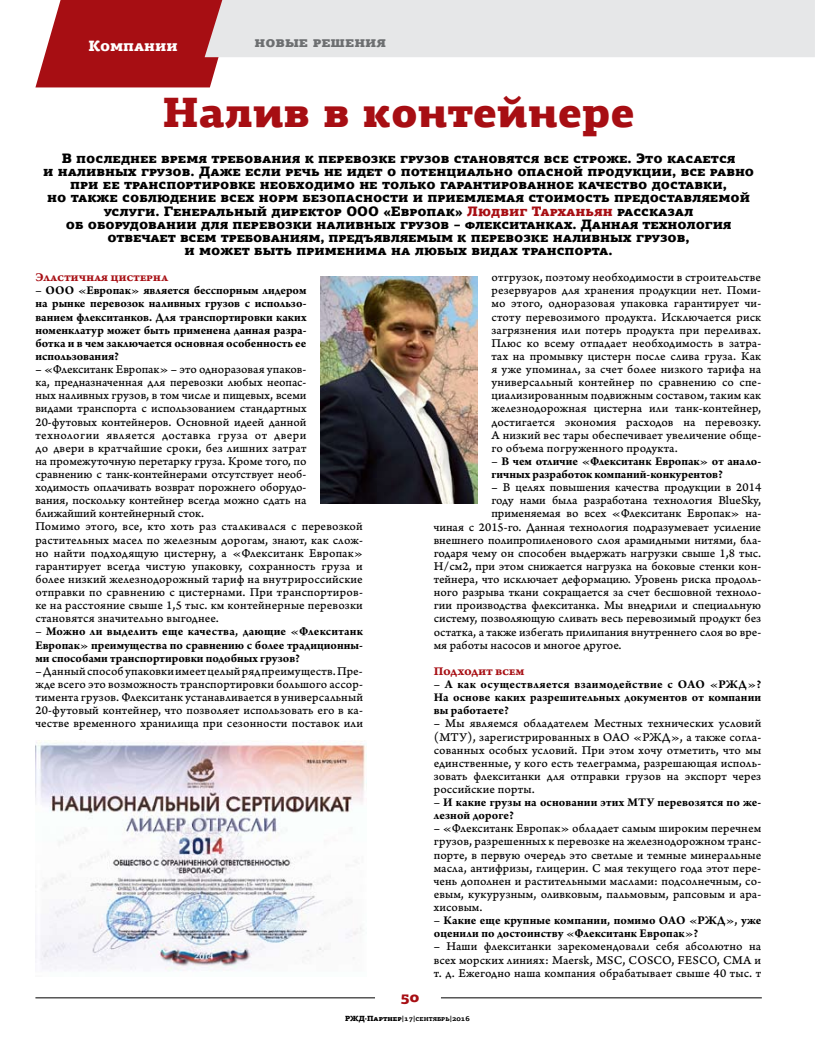
<style>
.page{position:relative;width:815px;height:1046px;background:#fff}
.page>*{position:absolute;margin:0;border:0;box-sizing:border-box;transform-origin:0 0}
.t1{font:900 42.5px "PF Agora Slab Pro";color:#a70e13}
.t2{font:900 15px "PF Agora Slab Pro";color:#6d6f71}
.t3{font:900 15px "PF Agora Slab Pro";color:#fff}
.t4{font:900 15px "PF Agora Slab Pro";color:#a70e13}
.t5{font:900 13.75px/13.1px "PF Agora Slab Pro";color:#000;text-align:center}
.t6{font:12.5px/13.1px "Arno Pro Caption";color:#000;text-align:justify}
.t7{font:700 12.5px/13.1px "Arno Pro";letter-spacing:.005em;color:#000;text-align:justify}
.t8{font:12.5px "Arno Pro Bold Caption";letter-spacing:-.02em;color:#a70e13}
.t9{font:700 7.5px "PF Agora Slab Pro";color:#000}
.s1{color:#a70e13}
.s2{font-weight:900}
</style>
<div class="page">
<hr style="left:35px;top:997px;width:340px;height:1px;background:#000">
<hr style="left:441px;top:997px;width:321px;height:1px;background:#000">
<svg style="left:35px;top:0;width:184px;height:87px;background:#af2429"></svg>
<div style="left:188px;top:0;width:627px;height:57px;background:#e6e7e8"></div>
<img style="left:321px;top:276px;width:156px;height:227px">
<img style="left:35px;top:740px;width:332px;height:231px">
<p class="t3" style="left:88px;top:36px;width:91px">Компании</p>
<p class="t2" style="left:255px;top:32px;width:133px">новые решения</p>
<h1 class="t1" style="left:163px;top:85px;width:474px">Налив в контейнере</h1>
<p class="t5" style="left:43px;top:152px;width:713px">В последнее время требования к перевозке грузов становятся все строже. Это касается<br>и наливных грузов. Даже если речь не идет о потенциально опасной продукции, все равно при ее транспортировке необходимо не только гарантированное качество доставки,<br>но также соблюдение всех норм безопасности и приемлемая стоимость предоставляемой услуги. Генеральный директор ООО «Европак» <span class="s1">Людвиг Тарханьян</span> рассказал<br>об оборудовании для перевозки наливных грузов – флекситанках. Данная технология отвечает всем требованиям, предъявляемым к перевозке наливных грузов,<br>и может быть применима на любых видах транспорта.</p>
<p class="t8" style="left:35px;top:270px;width:133px">Эластичная цистерна</p>
<p class="t7" style="left:35px;top:284px;width:273px">– ООО «Европак» является бесспорным лидером на рынке перевозок наливных грузов с использо&shy;ванием флекситанков. Для транспортировки каких номенклатур может быть применена данная разра&shy;ботка и в чем заключается основная особенность ее использования?</p>
<p class="t6" style="left:35px;top:363px;width:329px;text-align:left">– «Флекситанк Европак» – это одноразовая упаков-<br>ка, предназначенная для перевозки любых неопас-<br>ных наливных грузов, в том числе и пищевых, всеми<br>видами транспорта с использованием стандартных 20-футовых контейнеров. Основной идеей данной технологии является доставка груза от двери<br>до двери в кратчайшие сроки, без лишних затрат<br>на промежуточную перетарку груза. Кроме того, по сравнению с танк-контейнерами отсутствует необ&shy;ходимость оплачивать возврат порожнего оборудо-<br>вания, поскольку контейнер всегда можно сдать на ближайший контейнерный сток.<br>Помимо этого, все, кто хоть раз сталкивался с перевозкой растительных масел по железным дорогам, знают, как слож&shy;но найти подходящую цистерну, а «Флекситанк Европак» гарантирует всегда чистую упаковку, сохранность груза и более низкий железнодорожный тариф на внутрироссийские отправки по сравнению с цистернами. При транспортиров&shy;ке на расстояние свыше 1,5 тыс. км контейнерные перевозки становятся значительно выгоднее.</p>
<p class="t7" style="left:35px;top:625px;width:329px">– Можно ли выделить еще качества, дающие «Флекситанк Европак» преимущества по сравнению с более традиционны&shy;ми способами транспортировки подобных грузов?</p>
<p class="t6" style="left:35px;top:665px;width:329px">– Данный способ упаковки имеет целый ряд преимуществ. Пре&shy;жде всего это возможность транспортировки большого ассор&shy;тимента грузов. Флекситанк устанавливается в универсальный 20-футовый контейнер, что позволяет использовать его в ка&shy;честве временного хранилища при сезонности поставок или</p>
<p class="t6" style="left:491px;top:271px;width:271px">отгрузок, поэтому необходимости в строительстве резервуаров для хранения продукции нет. Поми&shy;мо этого, одноразовая упаковка гарантирует чи&shy;стоту перевозимого продукта. Исключается риск загрязнения или потерь продукта при переливах.<br>Плюс ко всему отпадает необходимость в затра&shy;тах на промывку цистерн после слива груза. Как я уже упоминал, за счет более низкого тарифа на универсальный контейнер по сравнению со спе&shy;циализированным подвижным составом, таким как железнодорожная цистерна или танк-контейнер, достигается экономия расходов на перевозку.<br>А низкий вес тары обеспечивает увеличение обще&shy;го объема погруженного продукта.</p>
<p class="t7" style="left:491px;top:455px;width:271px">– В чем отличие «Флекситанк Европак» от анало&shy;гичных разработок компаний-конкурентов?</p>
<p class="t6" style="left:491px;top:481px;width:271px">– В целях повышения качества продукции в 2014</p>
<p class="t6" style="left:491px;top:494px;width:271px">году нами была разработана технология BlueSky,</p>
<p class="t6" style="left:491px;top:507px;width:271px">применяемая во всех «Флекситанк Европак» на-</p>
<p class="t6" style="left:434px;top:520px;width:329px">чиная с 2015-го. Данная технология подразумевает усиление</p>
<p class="t6" style="left:434px;top:533px;width:329px">внешнего полипропиленового слоя арамидными нитями, бла-</p>
<p class="t6" style="left:434px;top:547px;width:329px">годаря чему он способен выдержать нагрузки свыше 1,8 тыс.</p>
<p class="t6" style="left:434px;top:560px;width:329px">Н/см2, при этом снижается нагрузка на боковые стенки кон-</p>
<p class="t6" style="left:434px;top:573px;width:329px">тейнера, что исключает деформацию. Уровень риска продоль-</p>
<p class="t6" style="left:434px;top:586px;width:329px">ного разрыва ткани сокращается за счет бесшовной техноло-</p>
<p class="t6" style="left:434px;top:599px;width:329px">гии производства флекситанка. Мы внедрили и специальную</p>
<p class="t6" style="left:434px;top:612px;width:329px">систему, позволяющую сливать весь перевозимый продукт без</p>
<p class="t6" style="left:434px;top:625px;width:329px">остатка, а также избегать прилипания внутреннего слоя во вре-</p>
<p class="t6" style="left:434px;top:638px;width:189px">мя работы насосов и многое другое.</p>
<p class="t8" style="left:434px;top:663px;width:92px">Подходит всем</p>
<p class="t7" style="left:434px;top:678px;width:329px">– А как осуществляется взаимодействие с ОАО «РЖД»?<br>На основе каких разрешительных документов от компании вы работаете?</p>
<p class="t6" style="left:434px;top:717px;width:329px">– Мы являемся обладателем Местных технических условий (МТУ), зарегистрированных в ОАО «РЖД», а также согла&shy;сованных особых условий. При этом хочу отметить, что мы единственные, у кого есть телеграмма, разрешающая исполь&shy;зовать флекситанки для отправки грузов на экспорт через российские порты.</p>
<p class="t7" style="left:434px;top:796px;width:329px">– И какие грузы на основании этих МТУ перевозятся по же&shy;лезной дороге?</p>
<p class="t6" style="left:434px;top:822px;width:329px">– «Флекситанк Европак» обладает самым широким перечнем грузов, разрешенных к перевозке на железнодорожном транс&shy;порте, в первую очередь это светлые и темные минеральные масла, антифризы, глицерин. С мая текущего года этот пере&shy;чень дополнен и растительными маслами: подсолнечным, со&shy;евым, кукурузным, оливковым, пальмовым, рапсовым и ара&shy;хисовым.</p>
<p class="t7" style="left:434px;top:914px;width:329px">– Какие еще крупные компании, помимо ОАО «РЖД», уже оценили по достоинству «Флекситанк Европак»?</p>
<p class="t6" style="left:434px;top:940px;width:329px">– Наши флекситанки зарекомендовали себя абсолютно на всех морских линиях: Maersk, MSC, COSCO, FESCO, CMA и т. д. Ежегодно наша компания обрабатывает свыше 40 тыс. т</p>
<p class="t4" style="left:401px;top:987px;width:20px">50</p>
<p class="t9" style="left:345px;top:1013px;width:126px"><span class="s2">РЖД·Партнер</span>|17|сентябрь|2016</p>
</div>
